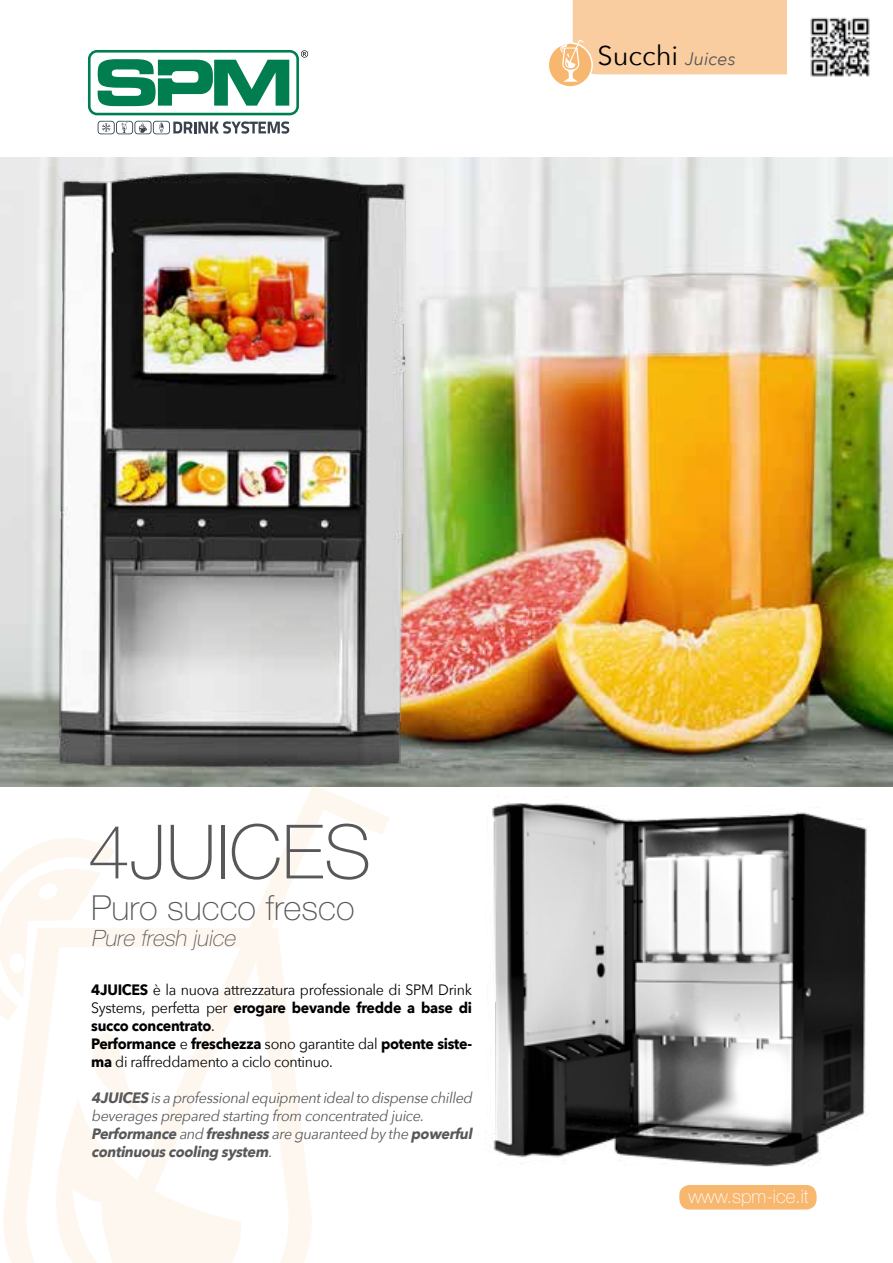
<style>
.page{position:relative;width:893px;height:1263px;background:#fff}
.page>*{position:absolute;margin:0;border:0;box-sizing:border-box;transform-origin:0 0}
.t1{font:100 75px "Helvetica Neue LT Std";color:#58585a}
.t2{font:100 34.5px "Helvetica Neue LT Std";color:#58585a}
.t3{font:27.15px "Avenir Next";color:#000}
.t4{font:italic 100 22.5px "Helvetica Neue LT Std";color:#58585a}
.t5{font:100 18.75px "Helvetica Neue LT Std";color:#fff}
.t6{font:15px/18px "Avenir Next";letter-spacing:-.02em;color:#000;scale:.95 1}
.t7{font:italic 15px/18px "Avenir Next";color:#58585a;scale:.95 1}
.s1{font-style:italic;font-size:18px;color:#58585a}
.s2{font-weight:700}
</style>
<div class="page">
<img style="left:478px;top:157px;width:415px;height:630px">
<img style="left:0;top:157px;width:478px;height:630px">
<svg style="left:130px;top:784px;width:260px;height:144px"></svg>
<svg style="left:249px;top:928px;width:63px;height:335px"></svg>
<svg style="left:0;top:804px;width:249px;height:459px"></svg>
<svg style="left:548px;top:43px;width:44px;height:44px"></svg>
<div style="left:547px;top:42px;width:46px;height:46px;border:2px solid #fff;border-radius:50%"></div>
<svg style="left:558px;top:0;width:229px;height:82px;background:#fad2aa"></svg>
<img style="left:810px;top:17px;width:60px;height:60px">
<svg style="left:88px;top:50px;width:220px;height:65px"></svg>
<svg style="left:98px;top:121px;width:191px;height:13px"></svg>
<div style="left:679px;top:1185px;width:138px;height:24px;background:#f8b76f;border-radius:10px"></div>
<img style="left:485px;top:803px;width:382px;height:364px">
<h3 class="t3" style="left:597px;top:32px;width:140px">Succhi <span class="s1">Juices</span></h3>
<h1 class="t1" style="left:88px;top:809px;width:284px">4JUICES</h1>
<h2 class="t2" style="left:91px;top:888px;width:265px">Puro succo fresco</h2>
<h3 class="t4" style="left:91px;top:925px;width:150px">Pure fresh juice</h3>
<p class="t6" style="left:91px;top:980px;width:402px"><span class="s2">4JUICES</span> è la nuova attrezzatura professionale di SPM Drink Systems, perfetta per <span class="s2">erogare bevande fredde a base di succo concentrato</span>.<br><span class="s2">Performance</span> e <span class="s2">freschezza</span> sono garantite dal <span class="s2">potente siste&shy;ma</span> di raffreddamento a ciclo continuo.</p>
<p class="t7" style="left:91px;top:1088px;width:407px"><span class="s2">4JUICES</span>isaprofessionalequipmentidealto dispensechilled beveragesprepared starting from concentrated j uice.<br><span class="s2">Performance</span>and <span class="s2">freshness</span>areguaranteed bythe<span class="s2">powerful continuouscooling system</span>.</p>
<p class="t5" style="left:688px;top:1185px;width:122px">www.spm-ice.it</p>
</div>
